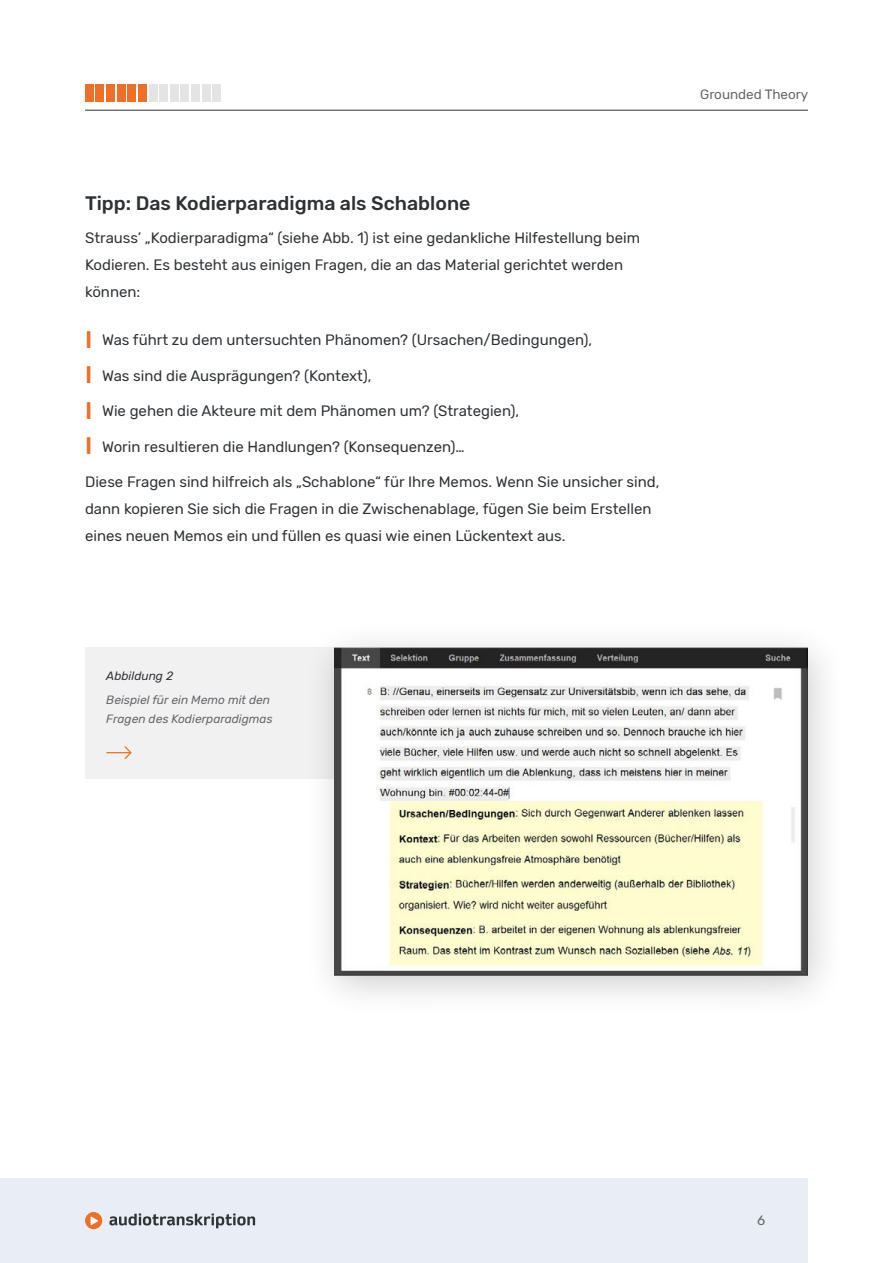
<style>
.page{position:relative;width:893px;height:1263px;background:#fff}
.page>*{position:absolute;margin:0;border:0;box-sizing:border-box;transform-origin:0 0}
.t1{font:500 19.5px "Rubik";color:#2f3235}
.t2{font:15px/27px "Rubik";color:#2f3235}
.t3{font:13.5px "Rubik";color:#636568}
.t4{font:italic 12px/19.5px "Rubik";color:#636568}
.t5{font:italic 12px "Rubik";color:#2f3235}
.s1{font-weight:500;font-size:24px;color:#ee7028}
</style>
<div class="page">
<div style="left:0;top:1178px;width:808px;height:85px;background:#e8edf6"></div>
<div style="left:85px;top:1212px;width:17px;height:17px;background:#ee7028;border-radius:50%"></div>
<svg style="left:91px;top:1216px;width:7px;height:9px"></svg>
<svg style="left:109px;top:1213px;width:146px;height:15px"></svg>
<hr style="left:85px;top:110px;width:723px;height:1px;background:#323335">
<div style="left:85px;top:648px;width:250px;height:131px;background:#f2f1f2"></div>
<div style="left:304px;top:620px;width:544px;height:399px;background:#000;opacity:.2"></div>
<img style="left:335px;top:648px;width:473px;height:328px">
<svg style="left:106px;top:746px;width:26px;height:13px"></svg>
<div style="left:85px;top:84px;width:9px;height:17px;background:#ee7028"></div>
<div style="left:96px;top:84px;width:8px;height:17px;background:#ee7028"></div>
<div style="left:106px;top:84px;width:9px;height:17px;background:#ee7028"></div>
<div style="left:117px;top:84px;width:8px;height:17px;background:#ee7028"></div>
<div style="left:128px;top:84px;width:8px;height:17px;background:#ee7028"></div>
<div style="left:138px;top:84px;width:9px;height:17px;background:#ee7028"></div>
<div style="left:149px;top:84px;width:8px;height:17px;background:#e5e4e5"></div>
<div style="left:159px;top:84px;width:9px;height:17px;background:#e5e4e5"></div>
<div style="left:170px;top:84px;width:9px;height:17px;background:#e5e4e5"></div>
<div style="left:181px;top:84px;width:8px;height:17px;background:#e5e4e5"></div>
<div style="left:191px;top:84px;width:9px;height:17px;background:#e5e4e5"></div>
<div style="left:202px;top:84px;width:8px;height:17px;background:#e5e4e5"></div>
<div style="left:213px;top:84px;width:8px;height:17px;background:#e5e4e5"></div>
<h1 class="t1" style="left:85px;top:194px;width:387px">Tipp: Das Kodierparadigma als Schablone</h1>
<p class="t2" style="left:85px;top:225px;width:557px">Strauss’ „Kodierparadigma“ (siehe Abb. 1) ist eine gedankliche Hilfestellung beim<br>Kodieren. Es besteht aus einigen Fragen, die an das Material gerichtet werden können:</p>
<p class="t2" style="left:85px;top:327px;width:509px"><span class="s1">I</span> Was führt zu dem untersuchten Phänomen? (Ursachen/Bedingungen),</p>
<p class="t2" style="left:85px;top:363px;width:288px"><span class="s1">I</span> Was sind die Ausprägungen? (Kontext),</p>
<p class="t2" style="left:85px;top:398px;width:436px"><span class="s1">I</span> Wie gehen die Akteure mit dem Phänomen um? (Strategien),</p>
<p class="t2" style="left:85px;top:434px;width:381px"><span class="s1">I</span> Worin resultieren die Handlungen? (Konsequenzen)…</p>
<p class="t2" style="left:85px;top:469px;width:576px">Diese Fragen sind hilfreich als „Schablone“ für Ihre Memos. Wenn Sie unsicher sind, dann kopieren Sie sich die Fragen in die Zwischenablage, fügen Sie beim Erstellen eines neuen Memos ein und füllen es quasi wie einen Lückentext aus.</p>
<p class="t3" style="left:700px;top:90px;width:110px">Grounded Theory</p>
<p class="t5" style="left:106px;top:670px;width:68px">Abbildung 2</p>
<p class="t4" style="left:106px;top:690px;width:168px">Beispiel für ein Memo mit den<br>Fragen des Kodierparadigmas</p>
<p class="t3" style="left:757px;top:1213px;width:10px">6</p>
</div>
